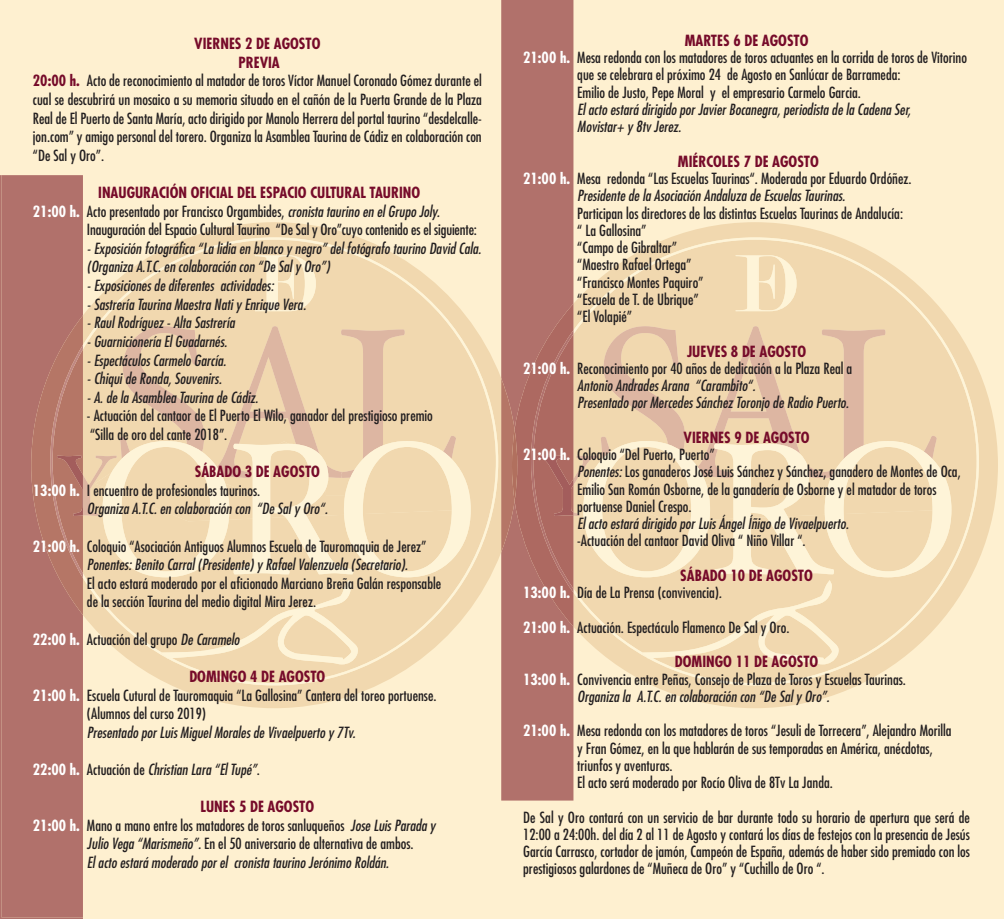
<style>
.page{position:relative;width:1004px;height:919px;background:#fff}
.page>*{position:absolute;margin:0;border:0;box-sizing:border-box;transform-origin:0 0}
.t1{font:condensed 15px/17.2px "Futura";color:#231f20}
.t2{font:italic condensed 15px/18.6px "Futura";color:#231f20}
.t3{font:700 condensed 15px "Futura";color:#760b2a}
.s1{font-weight:700;color:#760b2a}
.s2{font-weight:700;color:#fff}
.s3{font-style:italic}
.s4{font-weight:700;font-style:normal;color:#fff}
.s5{font-style:normal}
</style>
<div class="page">
<div style="left:0;top:0;width:1003px;height:918px;background:#fef0d0"></div>
<svg style="left:573px;top:222px;width:424px;height:486px;background:#f9e8c5"></svg>
<svg style="left:573px;top:237px;width:405px;height:448px;background:#f6e3be"></svg>
<div style="left:0;top:175px;width:83px;height:743px;background:#b1716b"></div>
<div style="left:501px;top:0;width:72px;height:800px;background:#b1716b"></div>
<svg style="left:83px;top:222px;width:418px;height:486px;background:#f9e8c5"></svg>
<svg style="left:501px;top:255px;width:450px;height:409px;background:#e5c6a6"></svg>
<svg style="left:512px;top:429px;width:5px;height:72px"></svg>
<svg style="left:83px;top:237px;width:415px;height:448px;background:#f7e3bf"></svg>
<svg style="left:31px;top:255px;width:439px;height:409px;background:#eaceab"></svg>
<p class="t3" style="left:194px;top:34px;width:128px">VIERNES 2 DE AGOSTO</p>
<p class="t3" style="left:238px;top:53px;width:43px">PREVIA</p>
<p class="t1" style="left:33px;top:72px;width:450px"><span class="s1">20:00 h.</span> Acto de reconocimiento al matador de toros Víctor Manuel Coronado Gómez durante el</p>
<p class="t1" style="left:33px;top:91px;width:450px">cual se descubrirá un mosaico a su memoria situado en el cañón de la Puerta Grande de la Plaza</p>
<p class="t1" style="left:33px;top:109px;width:450px">Real de El Puerto de Santa María, acto dirigido por Manolo Herrera del portal taurino “desdelcalle-</p>
<p class="t1" style="left:33px;top:128px;width:450px">jon.com” y amigo personal del torero. Organiza la Asamblea Taurina de Cádiz en colaboración con</p>
<p class="t1" style="left:33px;top:146px;width:73px">“De Sal y Oro”.</p>
<p class="t3" style="left:98px;top:183px;width:323px">INAUGURACIÓN OFICIAL DEL ESPACIO CULTURAL TAURINO</p>
<p class="t1" style="left:33px;top:202px;width:408px"><span class="s2">21:00 h.</span> Acto presentado por Francisco Orgambides, <span class="s3">cronista taurino en el Grupo Joly.</span></p>
<p class="t1" style="left:87px;top:221px;width:391px">Inauguración del Espacio Cultural Taurino “De Sal y Oro”cuyo contenido es el siguiente:</p>
<p class="t2" style="left:87px;top:239px;width:396px">- Exposición fotográfica “La lidia en blanco y negro” del fotógrafo taurino David Cala. (Organiza A.T.C. en colaboración con “De Sal y Oro”)</p>
<p class="t2" style="left:87px;top:276px;width:188px">- Exposiciones de diferentes actividades:</p>
<p class="t2" style="left:87px;top:295px;width:220px">- Sastrería Taurina Maestra Nati y Enrique Vera.</p>
<p class="t2" style="left:87px;top:313px;width:149px">- Raul Rodríguez - Alta Sastrería</p>
<p class="t2" style="left:87px;top:332px;width:142px">- Guarnicionería El Guadarnés.</p>
<p class="t2" style="left:87px;top:350px;width:141px">- Espectáculos Carmelo García.</p>
<p class="t2" style="left:87px;top:369px;width:136px">- Chiqui de Ronda, Souvenirs.</p>
<p class="t2" style="left:87px;top:388px;width:173px">- A. de la Asamblea Taurina de Cádiz.</p>
<p class="t1" style="left:87px;top:406px;width:347px;line-height:18.6px">- Actuación del cantaor de El Puerto El Wilo, ganador del prestigioso premio “Silla de oro del cante 2018”.</p>
<p class="t1" style="left:33px;top:462px;width:288px;line-height:18.6px;text-indent:162px"><span class="s1">SÁBADO 3 DE AGOSTO<br></span><span class="s2">13:00 h.</span> I encuentro de profesionales taurinos.</p>
<p class="t2" style="left:87px;top:499px;width:242px">Organiza A.T.C. en colaboración con “De Sal y Oro“.</p>
<p class="t2" style="left:87px;top:536px;width:341px;text-indent:-54px"><span class="s4">21:00 h.</span> <span class="s5">Coloquio “Asociación Antiguos Alumnos Escuela de Tauromaquia de Jerez”<br></span>Ponentes: Benito Carral (Presidente) y Rafael Valenzuela (Secretario).</p>
<p class="t1" style="left:87px;top:574px;width:355px;line-height:18.6px">El acto estará moderado por el aficionado Marciano Breña Galán responsable de la sección Taurina del medio digital Mira Jerez.</p>
<p class="t1" style="left:33px;top:630px;width:208px"><span class="s2">22:00 h.</span> Actuación del grupo <span class="s3">De Caramelo</span></p>
<p class="t3" style="left:189px;top:667px;width:137px">DOMINGO 4 DE AGOSTO</p>
<p class="t1" style="left:33px;top:686px;width:405px"><span class="s2">21:00 h.</span> Escuela Cutural de Tauromaquia “La Gallosina” Cantera del toreo portuense.</p>
<p class="t1" style="left:87px;top:704px;width:120px">(Alumnos del curso 2019)</p>
<p class="t2" style="left:87px;top:722px;width:270px">Presentado por Luis Miguel Morales de Vivaelpuerto y 7Tv.</p>
<p class="t2" style="left:33px;top:760px;width:228px"><span class="s4">22:00 h.</span> <span class="s5">Actuación de</span> Christian Lara “El Tupé”<span class="s5">.</span></p>
<p class="t3" style="left:200px;top:797px;width:115px">LUNES 5 DE AGOSTO</p>
<p class="t1" style="left:33px;top:816px;width:404px"><span class="s2">21:00 h.</span> Mano a mano entre los matadores de toros sanluqueños <span class="s3">Jose Luis Parada y</span></p>
<p class="t1" style="left:87px;top:835px;width:328px"><span class="s3">Julio Vega “Marismeño”.</span> En el 50 aniversario de alternativa de ambos.</p>
<p class="t2" style="left:87px;top:853px;width:303px">El acto estará moderado por el cronista taurino Jerónimo Roldán.</p>
<p class="t3" style="left:684px;top:31px;width:125px">MARTES 6 DE AGOSTO</p>
<p class="t1" style="left:523px;top:49px;width:445px"><span class="s2">21:00 h.</span> Mesa redonda con los matadores de toros actuantes en la corrida de toros de Vitorino</p>
<p class="t1" style="left:577px;top:66px;width:325px">que se celebrara el próximo 24 de Agosto en Sanlúcar de Barrameda:</p>
<p class="t1" style="left:577px;top:83px;width:285px">Emilio de Justo, Pepe Moral y el empresario Carmelo Garcia.</p>
<p class="t2" style="left:577px;top:101px;width:335px;line-height:17.2px">El acto estará dirigido por Javier Bocanegra, periodista de la Cadena Ser,<br>Movistar+ y 8tv Jerez.</p>
<p class="t3" style="left:678px;top:152px;width:142px">MIÉRCOLES 7 DE AGOSTO</p>
<p class="t1" style="left:523px;top:170px;width:390px"><span class="s2">21:00 h.</span> Mesa redonda “Las Escuelas Taurinas“. Moderada por Eduardo Ordóñez.</p>
<p class="t2" style="left:577px;top:186px;width:269px">Presidente de la Asociación Andaluza de Escuelas Taurinas.</p>
<p class="t1" style="left:577px;top:204px;width:327px">Participan los directores de las distintas Escuelas Taurinas de Andalucía: “ La Gallosina”<br>“Campo de Gibraltar”<br>“Maestro Rafael Ortega”<br>“Francisco Montes Paquiro”<br>“Escuela de T. de Ubrique”<br>“El Volapié”</p>
<p class="t3" style="left:687px;top:342px;width:121px">JUEVES 8 DE AGOSTO</p>
<p class="t1" style="left:523px;top:359px;width:330px"><span class="s2">21:00 h.</span> Reconocimiento por 40 años de dedicación a la Plaza Real a</p>
<p class="t2" style="left:577px;top:376px;width:180px">Antonio Andrades Arana “Carambito“.</p>
<p class="t2" style="left:577px;top:393px;width:273px">Presentado por Mercedes Sánchez Toronjo de Radio Puerto.</p>
<p class="t1" style="left:523px;top:428px;width:288px;text-indent:160px"><span class="s1">VIERNES 9 DE AGOSTO<br></span><span class="s2">21:00 h.</span> Coloquio “Del Puerto, Puerto”</p>
<p class="t1" style="left:577px;top:463px;width:385px"><span class="s3">Ponentes:</span> Los ganaderos José Luis Sánchez y Sánchez, ganadero de Montes de Oca,<br>Emilio San Román Osborne, de la ganadería de Osborne y el matador de toros portuense Daniel Crespo.</p>
<p class="t2" style="left:577px;top:514px;width:273px">El acto estará dirigido por Luis Ángel Íñigo de Vivaelpuerto.</p>
<p class="t1" style="left:577px;top:532px;width:230px">-Actuación del cantaor David Oliva “ Niño Villar “.</p>
<p class="t1" style="left:523px;top:566px;width:291px;text-indent:157px"><span class="s1">SÁBADO 10 DE AGOSTO<br></span><span class="s2">13:00 h.</span> Día de La Prensa (convivencia)<span class="s3">.</span></p>
<p class="t1" style="left:523px;top:618px;width:268px"><span class="s2">21:00 h.</span> Actuación. Espectáculo Flamenco De Sal y Oro.</p>
<p class="t3" style="left:675px;top:652px;width:145px">DOMINGO 11 DE AGOSTO</p>
<p class="t1" style="left:523px;top:670px;width:384px"><span class="s2">13:00 h.</span> Convivencia entre Peñas, Consejo de Plaza de Toros y Escuelas Taurinas.</p>
<p class="t2" style="left:577px;top:686px;width:254px">Organiza la A.T.C. en colaboración con “De Sal y Oro”.</p>
<p class="t1" style="left:577px;top:722px;width:376px;text-indent:-54px"><span class="s2">21:00 h.</span> Mesa redonda con los matadores de toros “Jesuli de Torrecera”, Alejandro Morilla y Fran Gómez, en la que hablarán de sus temporadas en América, anécdotas, triunfos y aventuras.<br>El acto será moderado por Rocío Oliva de 8Tv La Janda.</p>
<p class="t1" style="left:523px;top:808px;width:448px;text-align:justify">De Sal y Oro contará con un servicio de bar durante todo su horario de apertura que será de 12:00 a 24:00h. del día 2 al 11 de Agosto y contará los días de festejos con la presencia de Jesús García Carrasco, cortador de jamón, Campeón de España, además de haber sido premiado con los prestigiosos galardones de “Muñeca de Oro” y “Cuchillo de Oro “.</p>
</div>
